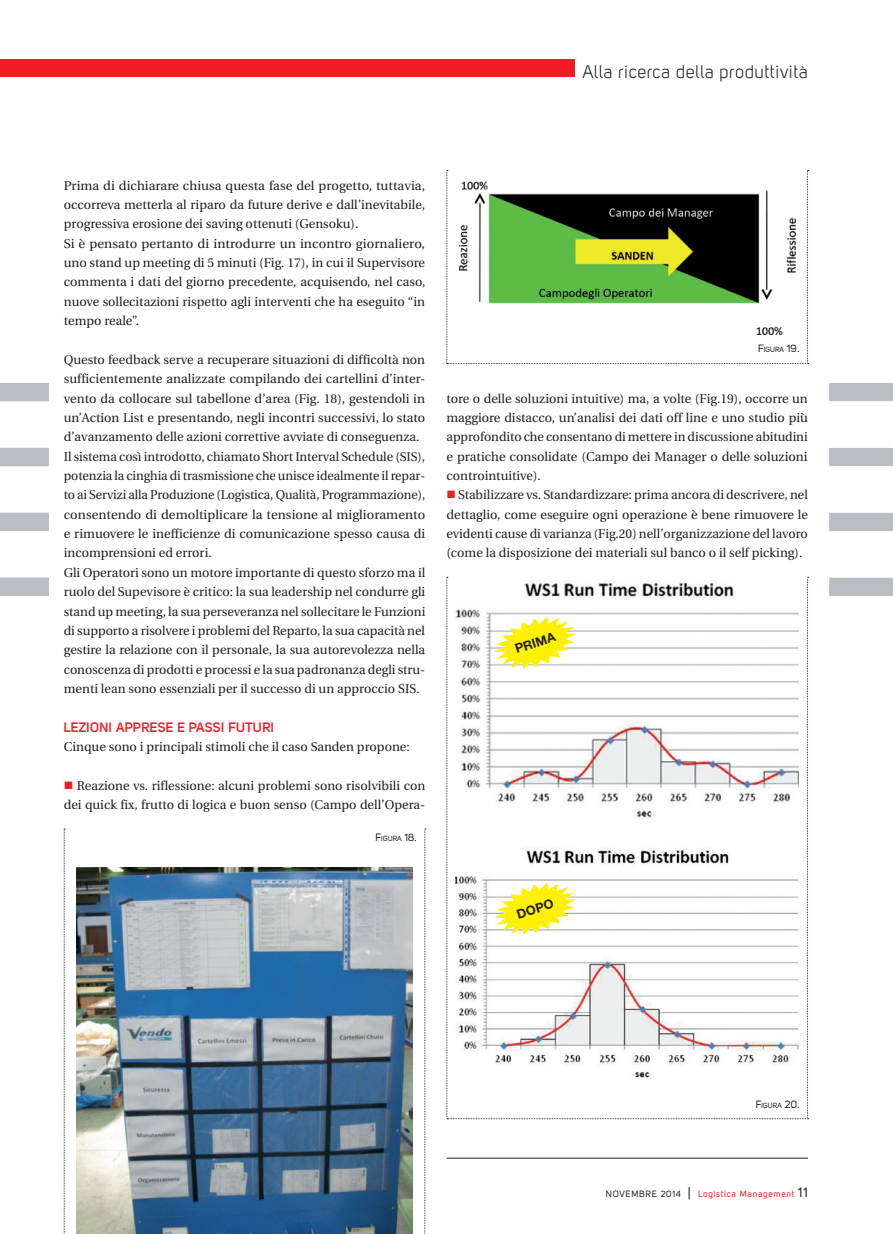
<style>
.page{position:relative;width:893px;height:1234px;background:#fff}
.page>*{position:absolute;margin:0;border:0;box-sizing:border-box;transform-origin:0 0}
.t1{font:18px "Uni Sans Book";letter-spacing:.03em;color:#231f20}
.Art_Intertitolo_ross{font:700 13.5px "Uni Sans Semi";letter-spacing:.01em;color:#ee1d23}
.Art_Testo{font:12.75px/19.4px "Utopia";color:#231f20;text-align:justify}
.Art_Sommario_rosso{font:700 12.75px "Helvetica Neue LT Std";color:#231f20}
.t2{font:9px "Uni Sans Regular";letter-spacing:.07em;color:#ee1d23}
.t3{font:7.35px "Uni Sans Regular";color:#231f20}
.s1{color:#ee1d23}
.s2{font-size:10.5px}
.s3{color:#231f20}
.s4{font-size:13.5px;color:#231f20}
</style>
<div class="page">
<div style="left:0;top:577px;width:49px;height:19px;background:#b8bec4"></div>
<div style="left:0;top:512px;width:49px;height:19px;background:#b8bec4"></div>
<div style="left:0;top:448px;width:49px;height:18px;background:#b8bec4"></div>
<div style="left:0;top:383px;width:49px;height:18px;background:#b8bec4"></div>
<div style="left:829px;top:577px;width:64px;height:19px;background:#b8bec4"></div>
<div style="left:829px;top:512px;width:64px;height:19px;background:#b8bec4"></div>
<div style="left:829px;top:448px;width:64px;height:18px;background:#b8bec4"></div>
<div style="left:829px;top:383px;width:64px;height:18px;background:#b8bec4"></div>
<hr style="left:446px;top:1157px;width:362px;height:1px;background:#231f20">
<div style="left:0;top:60px;width:574px;height:17px;background:#ee1d23"></div>
<svg style="left:64px;top:828px;width:1px;height:406px"></svg>
<svg style="left:424px;top:828px;width:2px;height:406px"></svg>
<svg style="left:446px;top:170px;width:362px;height:194px"></svg>
<svg style="left:446px;top:576px;width:362px;height:543px"></svg>
<img style="left:77px;top:867px;width:335px;height:366px">
<p class="t1" style="left:582px;top:61px;width:227px">Alla ricerca della produttività</p>
<p class="Art_Testo" style="left:64px;top:176px;width:363px">Prima di dichiarare chiusa questa fase del progetto, tuttavia, occorreva metterla al riparo da future derive e dall’inevitabile, progressiva erosione dei saving ottenuti (Gensoku).</p>
<p class="Art_Testo" style="left:64px;top:234px;width:363px">Si è pensato pertanto di introdurre un incontro giornaliero, uno stand up meeting di 5 minuti (Fig. 17), in cui il Supervisore commenta i dati del giorno precedente, acquisendo, nel caso, nuove sollecitazioni rispetto agli interventi che ha eseguito “in tempo reale”.</p>
<p class="Art_Testo" style="left:64px;top:350px;width:363px">Questo feedback serve a recuperare situazioni di difficoltà non sufficientemente analizzate compilando dei cartellini d’inter&shy;vento da collocare sul tabellone d’area (Fig. 18), gestendoli in un’Action List e presentando, negli incontri successivi, lo stato d’avanzamento delle azioni correttive avviate di conseguenza.</p>
<p class="Art_Testo" style="left:64px;top:447px;width:363px">Il sistema così introdotto, chiamato Short Interval Schedule (SIS), potenzia la cinghia di trasmissione che unisce idealmente il repar&shy;to ai Servizi alla Produzione (Logistica, Qualità, Programmazione), consentendo di demoltiplicare la tensione al miglioramento e rimuovere le inefficienze di comunicazione spesso causa di incomprensioni ed errori.</p>
<p class="Art_Testo" style="left:64px;top:563px;width:363px">Gli Operatori sono un motore importante di questo sforzo ma il ruolo del Supevisore è critico: la sua leadership nel condurre gli stand up meeting, la sua perseveranza nel sollecitare le Funzioni di supporto a risolvere i problemi del Reparto, la sua capacità nel gestire la relazione con il personale, la sua autorevolezza nella conoscenza di prodotti e processi e la sua padronanza degli stru&shy;menti lean sono essenziali per il successo di un approccio SIS.</p>
<p class="Art_Intertitolo_ross" style="left:64px;top:718px;width:212px">LEZIONI APPRESE E PASSI FUTURI</p>
<p class="Art_Testo" style="left:64px;top:737px;width:348px">Cinque sono i principali stimoli che il caso Sanden propone:</p>
<p class="Art_Testo" style="left:64px;top:776px;width:363px"><span class="s1">■</span> Reazione vs. riflessione: alcuni problemi sono risolvibili con dei quick fix, frutto di logica e buon senso (Campo dell’Opera-</p>
<p class="t3" style="left:376px;top:833px;width:43px"><span class="s2">F</span>IGURA <span class="s2">18.</span></p>
<p class="t3" style="left:758px;top:345px;width:43px"><span class="s2">F</span>IGURA <span class="s2">19.</span></p>
<p class="Art_Testo" style="left:446px;top:389px;width:363px">tore o delle soluzioni intuitive) ma, a volte (Fig.19), occorre un maggiore distacco, un’analisi dei dati off line e uno studio più approfondito che consentano di mettere in discussione abitudini e pratiche consolidate (Campo dei Manager o delle soluzioni controintuitive).</p>
<p class="Art_Testo" style="left:446px;top:485px;width:363px"><span class="s1">■</span> Stabilizzare vs. Standardizzare: prima ancora di descrivere, nel dettaglio, come eseguire ogni operazione è bene rimuovere le evidenti cause di varianza (Fig.20) nell’organizzazione del lavoro (come la disposizione dei materiali sul banco o il self picking).</p>
<p class="Art_Sommario_rosso" style="left:513px;top:641px;width:43px;rotate:-17deg">PRIMA</p>
<p class="Art_Sommario_rosso" style="left:515px;top:906px;width:39px;rotate:-17deg">DOPO</p>
<p class="t3" style="left:756px;top:1100px;width:45px"><span class="s2">F</span>IGURA <span class="s2">20.</span></p>
<p class="t2" style="left:606px;top:1187px;width:203px"><span class="s3">NOVEMBRE 2014</span> <span class="s4">|</span> Logistica Management <span class="s4">11</span></p>
</div>
